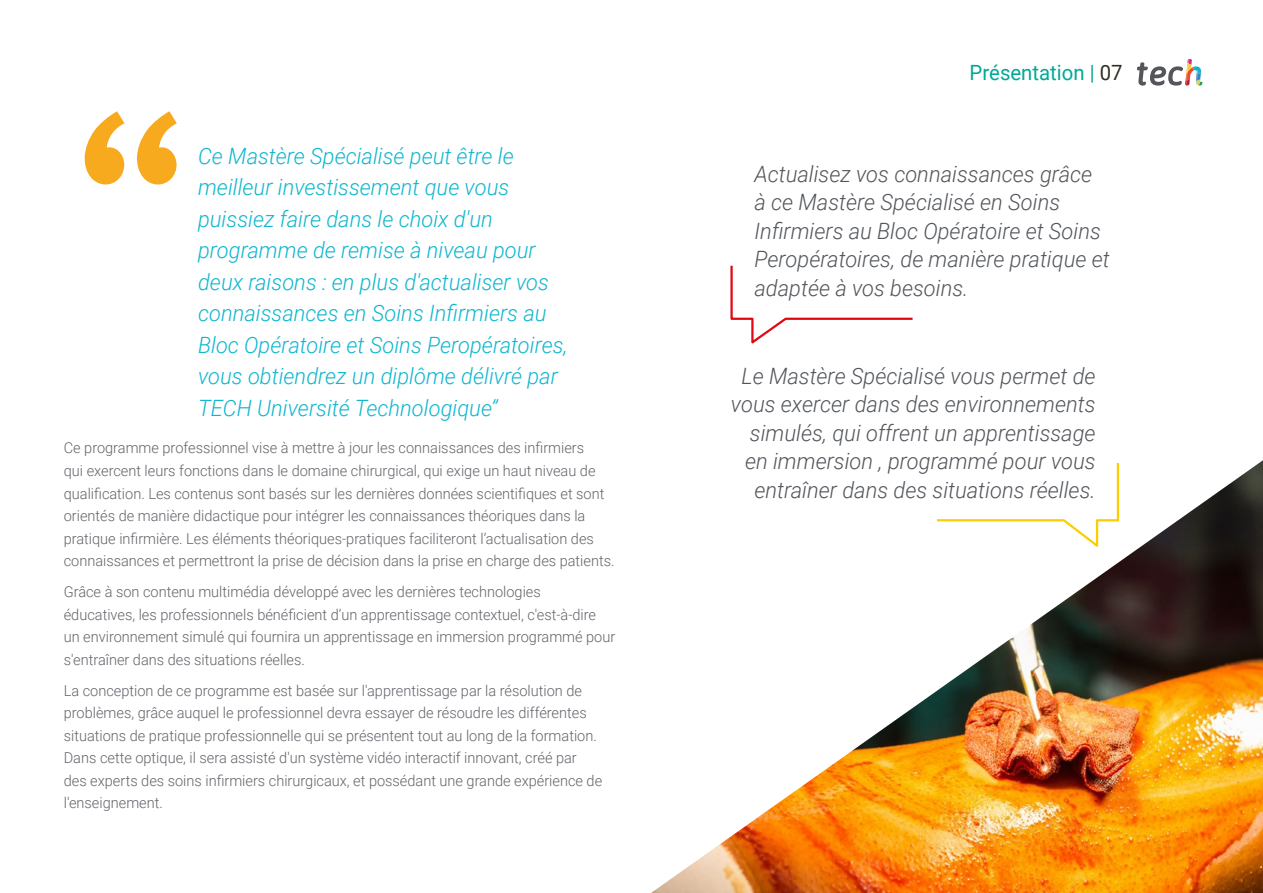
<style>
.page{position:relative;width:1263px;height:893px;background:#fff}
.page>*{position:absolute;margin:0;border:0;box-sizing:border-box;transform-origin:0 0}
.t1{font:italic 300 22.5px/28.5px "Roboto";color:#52555b;text-align:right}
.t2{font:italic 300 22.5px/31.5px "Roboto";color:#0fb6cf}
.t3{font:21px "Roboto";color:#00a996}
.t4{font:300 15px/22.5px "Roboto";color:#61646a}
.s1{color:#00a997}
.s2{color:#312e20}
</style>
<div class="page">
<svg style="left:85px;top:111px;width:92px;height:73px"></svg>
<img style="left:651px;top:460px;width:612px;height:433px">
<svg style="left:935px;top:461px;width:185px;height:89px"></svg>
<svg style="left:730px;top:265px;width:183px;height:79px"></svg>
<svg style="left:1137px;top:59px;width:65px;height:27px"></svg>
<p class="t2" style="left:198px;top:139px;width:371px">Ce Mastère Spécialisé peut être le meilleur investissement que vous puissiez faire dans le choix d'un programme de remise à niveau pour deux raisons : en plus d'actualiser vos connaissances en Soins Infirmiers au Bloc Opératoire et Soins Peropératoires, vous obtiendrez un diplôme délivré par TECH Université Technologique’’</p>
<p class="t4" style="left:64px;top:436px;width:552px">Ce programme professionnel vise à mettre à jour les connaissances des infirmiers<br>qui exercent leurs fonctions dans le domaine chirurgical, qui exige un haut niveau de qualification. Les contenus sont basés sur les dernières données scientifiques et sont orientés de manière didactique pour intégrer les connaissances théoriques dans la pratique infirmière. Les éléments théoriques-pratiques faciliteront l’actualisation des connaissances et permettront la prise de décision dans la prise en charge des patients.</p>
<p class="t4" style="left:64px;top:580px;width:553px">Grâce à son contenu multimédia développé avec les dernières technologies éducatives, les professionnels bénéficient d’un apprentissage contextuel, c'est-à-dire un environnement simulé qui fournira un apprentissage en immersion programmé pour s'entraîner dans des situations réelles.</p>
<p class="t4" style="left:64px;top:678px;width:540px">La conception de ce programme est basée sur l'apprentissage par la résolution de problèmes, grâce auquel le professionnel devra essayer de résoudre les différentes situations de pratique professionnelle qui se présentent tout au long de la formation.<br>Dans cette optique, il sera assisté d'un système vidéo interactif innovant, créé par des experts des soins infirmiers chirurgicaux, et possédant une grande expérience de l'enseignement.</p>
<h2 class="t3" style="left:970px;top:57px;width:155px">Présentation <span class="s1">|</span> <span class="s2">07</span></h2>
<h1 class="t1" style="left:754px;top:158px;width:357px;text-align:left">Actualisez vos connaissances grâce<br>à ce Mastère Spécialisé en Soins Infirmiers au Bloc Opératoire et Soins Peropératoires, de manière pratique et adaptée à vos besoins.</h1>
<h1 class="t1" style="left:731px;top:361px;width:366px">Le Mastère Spécialisé vous permet de vous exercer dans des environnements simulés, qui offrent un apprentissage en immersion , programmé pour vous entraîner dans des situations réelles.</h1>
</div>
